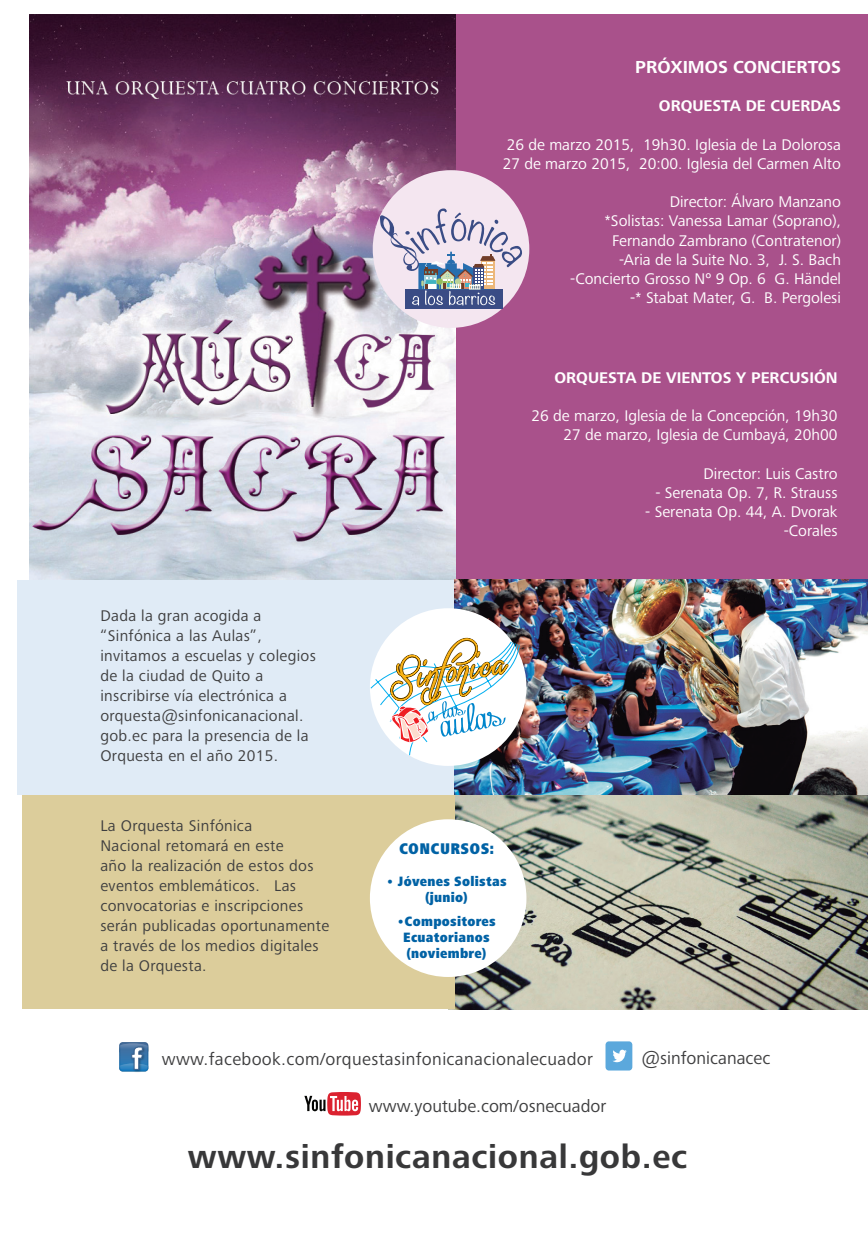
<style>
.page{position:relative;width:868px;height:1248px;background:#fff}
.page>*{position:absolute;margin:0;border:0;box-sizing:border-box;transform-origin:0 0}
.t1{font:700 34px "Frutiger Next Pro";letter-spacing:.02em;color:#383839}
.t2{font:18px "Frutiger Next Pro";letter-spacing:.02em;color:#3e3e3f}
.t3{font:18px "Frutiger Next Pro";color:#3e3e3f}
.t4{font:700 18px "Frutiger Next Pro";color:#fff}
.t5{font:16px/19.2px "Frutiger Next Pro";color:#fff;text-align:right}
.t6{font:16px/20px "Frutiger Next Pro";letter-spacing:.02em;color:#3e3e3f}
.t7{font:700 16px "Frutiger Next Pro";color:#fff}
.t8{font:900 condensed 16px "Frutiger Next Pro";letter-spacing:.02em;color:#0062a5}
.t9{font:900 condensed 14px/16px "Frutiger Next Pro";letter-spacing:.02em;color:#0062a5;text-align:center}
</style>
<div class="page">
<div style="left:454px;top:14px;width:413px;height:565px;background:#a9518b"></div>
<img style="left:30px;top:14px;width:426px;height:565px">
<div style="left:372px;top:170px;width:157px;height:158px;background:#f4e6f0;border-radius:50%"></div>
<img style="left:129px;top:1071px;width:17px;height:1px">
<svg style="left:119px;top:1042px;width:29px;height:29px"></svg>
<div style="left:605px;top:1041px;width:27px;height:29px;background:#5ba8dc;border-radius:3px"></div>
<svg style="left:613px;top:1049px;width:13px;height:13px"></svg>
<img style="left:454px;top:794px;width:413px;height:214px">
<div style="left:22px;top:794px;width:432px;height:214px;background:#dccd9b"></div>
<div style="left:17px;top:579px;width:437px;height:215px;background:#e0ebf6"></div>
<div style="left:370px;top:819px;width:156px;height:157px;background:#fff;border-radius:79px"></div>
<img style="left:454px;top:579px;width:413px;height:215px">
<div style="left:370px;top:608px;width:156px;height:157px;background:#fff;border-radius:79px"></div>
<svg style="left:370px;top:636px;width:149px;height:119px"></svg>
<svg style="left:304px;top:1092px;width:57px;height:23px"></svg>
<div style="left:405px;top:289px;width:98px;height:19px;background:#3a4c85"></div>
<svg style="left:380px;top:208px;width:142px;height:97px"></svg>
<p class="t4" style="left:635px;top:56px;width:207px">PRÓXIMOS CONCIERTOS</p>
<p class="t7" style="left:659px;top:97px;width:183px">ORQUESTA DE CUERDAS</p>
<p class="t5" style="left:502px;top:135px;width:340px;text-align:left">26 de marzo 2015, 19h30. Iglesia de La Dolorosa<br>27 de marzo 2015, 20:00. Iglesia del Carmen Alto</p>
<p class="t5" style="left:570px;top:192px;width:272px">Director: Álvaro Manzano<br>*Solistas: Vanessa Lamar (Soprano), Fernando Zambrano (Contratenor)<br>-Aria de la Suite No. 3, J. S. Bach -Concierto Grosso Nº 9 Op. 6 G. Händel -* Stabat Mater, G. B. Pergolesi</p>
<p class="t6" style="left:100px;top:605px;width:217px">Dada la gran acogida a “Sinfónica a las Aulas”, invitamos a escuelas y colegios de la ciudad de Quito a inscribirse vía electrónica a orquesta@sinfonicanacional. gob.ec para la presencia de la<br>Orquesta en el año 2015.</p>
<p class="t6" style="left:100px;top:815px;width:230px">La Orquesta Sinfónica<br>Nacional retomará en este<br>año la realización de estos dos eventos emblemáticos. Las convocatorias e inscripciones serán publicadas oportunamente a través de los medios digitales de la Orquesta.</p>
<p class="t7" style="left:554px;top:368px;width:284px">ORQUESTA DE VIENTOS Y PERCUSIÓN</p>
<p class="t5" style="left:531px;top:406px;width:307px">26 de marzo, Iglesia de la Concepción, 19h30<br>27 de marzo, Iglesia de Cumbayá, 20h00</p>
<p class="t5" style="left:703px;top:464px;width:135px">Director: Luis Castro</p>
<p class="t5" style="left:655px;top:483px;width:184px">- Serenata Op. 7, R. Strauss</p>
<p class="t5" style="left:645px;top:502px;width:194px">- Serenata Op. 44, A. Dvorak -Corales</p>
<p class="t8" style="left:399px;top:839px;width:96px">CONCURSOS:</p>
<p class="t9" style="left:386px;top:873px;width:122px">• Jóvenes Solistas (junio)</p>
<p class="t9" style="left:397px;top:913px;width:100px">•Compositores<br>Ecuatorianos (noviembre)</p>
<p class="t2" style="left:162px;top:1048px;width:433px">www.facebook.com/orquestasinfonicanacionalecuador</p>
<p class="t3" style="left:641px;top:1047px;width:130px">@sinfonicanacec</p>
<p class="t3" style="left:369px;top:1095px;width:239px">www.youtube.com/osnecuador</p>
<h1 class="t1" style="left:188px;top:1136px;width:501px">www.sinfonicanacional.gob.ec</h1>
</div>
